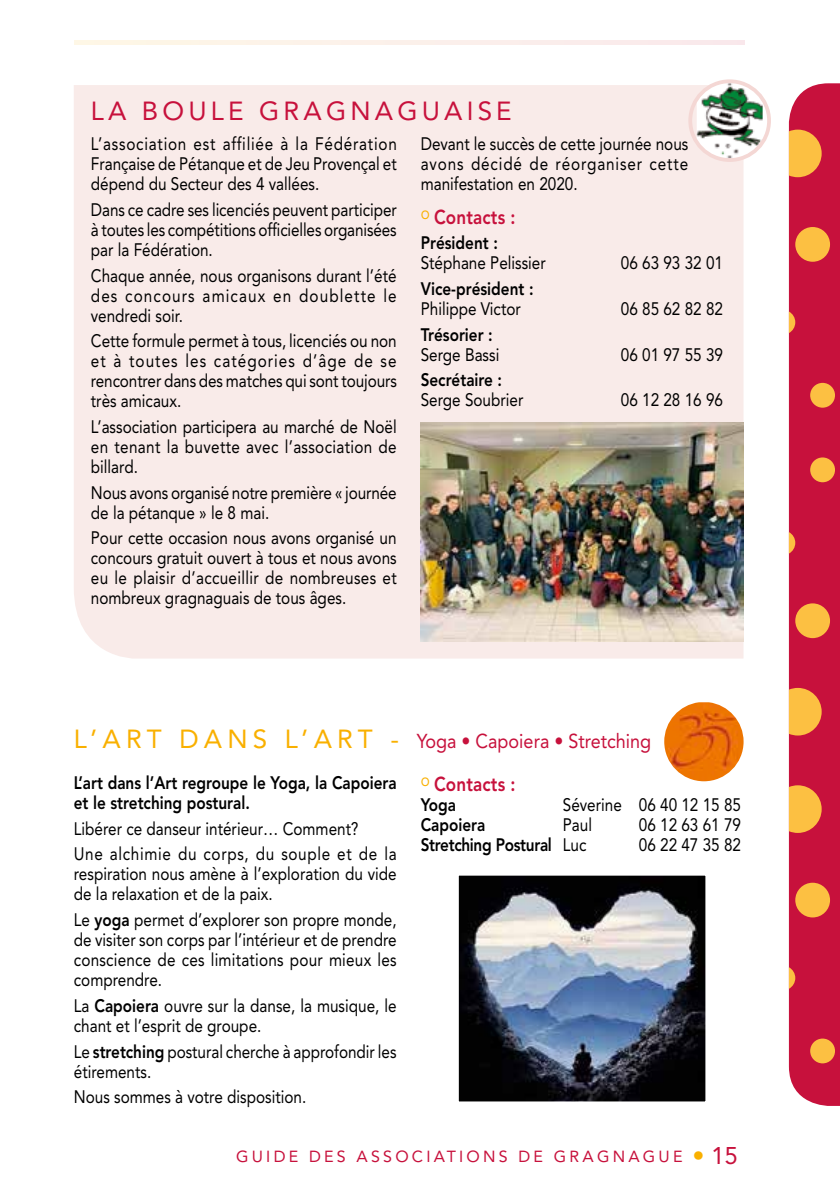
<style>
.page{position:relative;width:840px;height:1191px;background:#fff}
.page>*{position:absolute;margin:0;border:0;box-sizing:border-box;transform-origin:0 0}
.t1{font:26px "Avenir LT";letter-spacing:.16em;color:#c7113c}
.t2{font:20px "Avenir LT";color:#c7113c;scale:.9 1}
.t3{font:800 20px "Avenir LT";letter-spacing:.01em;color:#c7113c;scale:.85 1}
.t4{font:18px/20px "Avenir LT";color:#000;text-align:justify;scale:.85 1}
.t5{font:800 18px/20px "Avenir LT";color:#000;scale:.85 1}
.t6{font:800 18px "Avenir LT";letter-spacing:-.02em;color:#000;scale:.85 1}
.t7{font:16px "Avenir LT";letter-spacing:.2em;color:#c7113c}
.s1{font-size:26px;color:#f9b000}
.s2{font-weight:800}
.s3{font-weight:400}
.s4{font-size:24px;color:#f9b000}
.s5{font-size:24px}
</style>
<div class="page">
<hr style="left:75px;top:41px;width:669px;height:4px;background:#fbf0ea">
<div style="left:788px;top:83px;width:51px;height:1023px;background:#c7113c"></div>
<div style="left:794px;top:227px;width:35px;height:35px;background:#fcc042;border-radius:50%"></div>
<svg style="left:788px;top:130px;width:33px;height:47px;background:#f4a945"></svg>
<div style="left:809px;top:383px;width:25px;height:25px;background:#fcc042;border-radius:50%"></div>
<svg style="left:788px;top:311px;width:6px;height:22px"></svg>
<div style="left:794px;top:882px;width:35px;height:35px;background:#fcc042;border-radius:50%"></div>
<svg style="left:788px;top:785px;width:33px;height:48px;background:#f3a645"></svg>
<div style="left:809px;top:1038px;width:25px;height:25px;background:#fcc042;border-radius:50%"></div>
<svg style="left:788px;top:967px;width:6px;height:21px"></svg>
<div style="left:794px;top:603px;width:35px;height:35px;background:#fcc042;border-radius:50%"></div>
<svg style="left:788px;top:688px;width:33px;height:47px;background:#f4a945"></svg>
<div style="left:809px;top:457px;width:25px;height:25px;background:#fcc042;border-radius:50%"></div>
<svg style="left:788px;top:532px;width:6px;height:21px"></svg>
<div style="left:74px;top:85px;width:669px;height:573px;background:#f9ebe9"></div>
<img style="left:696px;top:82px;width:66px;height:77px">
<div style="left:688px;top:79px;width:82px;height:83px;border:4px solid #f4d7d4;border-radius:50%"></div>
<img style="left:664px;top:702px;width:79px;height:79px">
<img style="left:460px;top:877px;width:243px;height:223px">
<div style="left:454px;top:871px;width:255px;height:235px;border:5px solid #fff"></div>
<img style="left:420px;top:423px;width:323px;height:218px">
<h1 class="t1" style="left:91px;top:96px;width:422px">LA BOULE GRAGNAGUAISE</h1>
<p class="t4" style="left:91px;top:134px;width:361px">L’association est affiliée à la Fédération Française de Pétanque et de Jeu Provençal et dépend du Secteur des 4 vallées.</p>
<p class="t4" style="left:91px;top:200px;width:361px">Dans ce cadre ses licenciés peuvent participer à toutes les compétitions officielles organisées par la Fédération.</p>
<p class="t4" style="left:91px;top:265px;width:361px">Chaque année, nous organisons durant l’été des concours amicaux en doublette le vendredi soir.</p>
<p class="t4" style="left:91px;top:331px;width:361px">Cette formule permet à tous, licenciés ou non et à toutes les catégories d’âge de se rencontrer dans des matches qui sont toujours très amicaux.</p>
<p class="t4" style="left:91px;top:417px;width:361px">L’association participera au marché de Noël en tenant la buvette avec l’association de billard.</p>
<p class="t4" style="left:91px;top:482px;width:361px">Nous avons organisé notre première « journée de la pétanque » le 8 mai.</p>
<p class="t4" style="left:91px;top:528px;width:361px">Pour cette occasion nous avons organisé un concours gratuit ouvert à tous et nous avons eu le plaisir d’accueillir de nombreuses et nombreux gragnaguais de tous âges.</p>
<p class="t4" style="left:420px;top:134px;width:316px">Devant le succès de cette journée nous avons décidé de réorganiser cette manifestation en 2020.</p>
<p class="t3" style="left:420px;top:205px;width:113px"><sup>o</sup> Contacts :</p>
<p class="t5" style="left:420px;top:233px;width:92px">Président :</p>
<p class="t4" style="left:420px;top:253px;width:149px">Stéphane Pelissier</p>
<p class="t4" style="left:620px;top:253px;width:122px">06 63 93 32 01</p>
<p class="t5" style="left:420px;top:279px;width:134px">Vice-président :</p>
<p class="t4" style="left:420px;top:299px;width:119px">Philippe Victor</p>
<p class="t4" style="left:620px;top:299px;width:122px">06 85 62 82 82</p>
<p class="t5" style="left:420px;top:324px;width:86px">Trésorier :</p>
<p class="t4" style="left:420px;top:344px;width:94px">Serge Bassi</p>
<p class="t4" style="left:620px;top:344px;width:122px">06 01 97 55 39</p>
<p class="t5" style="left:420px;top:370px;width:97px">Secrétaire :</p>
<p class="t4" style="left:420px;top:390px;width:122px">Serge Soubrier</p>
<p class="t4" style="left:620px;top:390px;width:122px">06 12 28 16 96</p>
<p class="t2" style="left:74px;top:729px;width:642px"><span class="s1">L’ A R T D A N S L’ A R T -</span> Yoga • Capoiera • Stretching</p>
<p class="t5" style="left:74px;top:773px;width:381px">L’art dans l’Art regroupe le Yoga, la Capoiera et le stretching postural.</p>
<p class="t4" style="left:74px;top:816px;width:381px;line-height:25.6px">Libérer ce danseur intérieur… Comment?<br>Une alchimie du corps, du souple et de la</p>
<p class="t4" style="left:74px;top:864px;width:381px">respiration nous amène à l’exploration du vide de la relaxation et de la paix.</p>
<p class="t4" style="left:74px;top:910px;width:381px">Le <span class="s2">yoga</span> permet d’explorer son propre monde, de visiter son corps par l’intérieur et de prendre conscience de ces limitations pour mieux les comprendre.</p>
<p class="t4" style="left:74px;top:995px;width:381px">La <span class="s2">Capoiera</span> ouvre sur la danse, la musique, le chant et l’esprit de groupe.</p>
<p class="t4" style="left:74px;top:1041px;width:381px">Le <span class="s2">stretching</span> postural cherche à approfondir les étirements.</p>
<p class="t4" style="left:74px;top:1087px;width:275px">Nous sommes à votre disposition.</p>
<p class="t3" style="left:420px;top:772px;width:113px"><sup>o</sup> Contacts :</p>
<p class="t5" style="left:420px;top:794px;width:43px">Yoga</p>
<p class="t4" style="left:562px;top:794px;width:211px">Séverine 06 40 12 15 85</p>
<p class="t5" style="left:420px;top:814px;width:77px">Capoiera</p>
<p class="t4" style="left:562px;top:814px;width:36px">Paul</p>
<p class="t4" style="left:638px;top:814px;width:122px">06 12 63 61 79</p>
<p class="t6" style="left:420px;top:833px;width:196px">Stretching Postural <span class="s3">Luc</span></p>
<p class="t4" style="left:638px;top:834px;width:122px">06 22 47 35 82</p>
<p class="t7" style="left:236px;top:1146px;width:503px">GUIDE DES ASSOCIATIONS DE GRAGNAGUE <span class="s4">•</span> <span class="s5">15</span></p>
</div>
